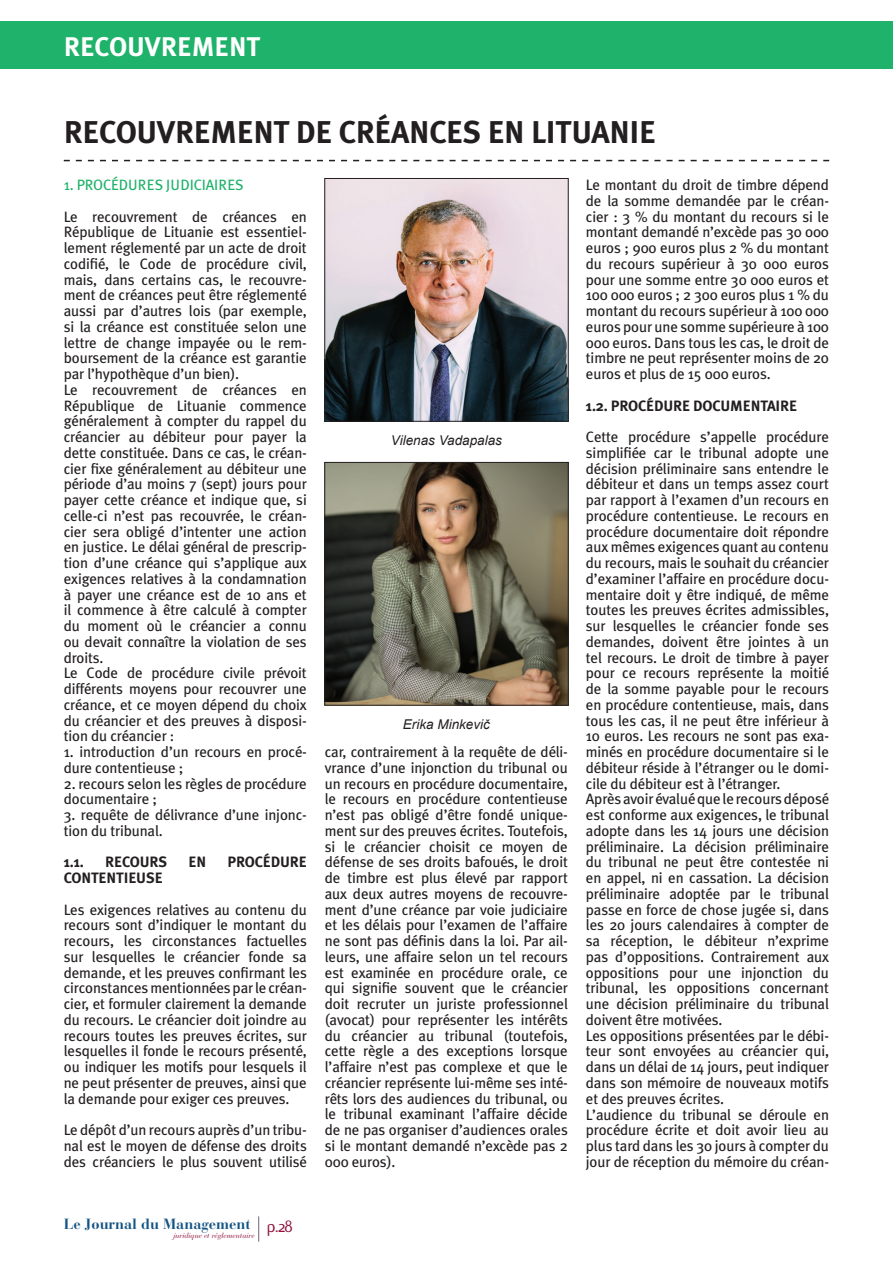
<style>
.page{position:relative;width:893px;height:1263px;background:#fff}
.page>*{position:absolute;margin:0;border:0;box-sizing:border-box;transform-origin:0 0}
.t1{font:700 31.5px "Meta Plus";letter-spacing:-.01em;color:#231f20}
.t2{font:700 27px "Meta Plus";color:#fff}
.t3{font:18px "Flux";color:#8e123c}
.t4{font:15px/15.8px "Meta Plus";letter-spacing:-.01em;color:#231f20}
.t5{font:700 15px "Meta Plus";letter-spacing:-.01em;color:#231f20}
.t6{font:15px "Meta Plus";letter-spacing:-.01em;color:#1eb26a}
.t7{font:700 14.7px "Bauer Bodoni";color:#135484}
.t8{font:italic 13.5px "Arial";color:#231f20}
.t9{font:italic 7.35px "Bauer Bodoni";color:#8e123c}
</style>
<div class="page">
<div style="left:0;top:21px;width:893px;height:48px;background:#1eb26a"></div>
<svg style="left:258px;top:1216px;width:1px;height:26px"></svg>
<svg style="left:64px;top:160px;width:765px;height:1px"></svg>
<img style="left:327px;top:180px;width:239px;height:239px">
<div style="left:325px;top:178px;width:243px;height:243px;border:1px solid #231f20"></div>
<img style="left:327px;top:464px;width:239px;height:239px">
<div style="left:325px;top:462px;width:243px;height:243px;border:1px solid #231f20"></div>
<h2 class="t2" style="left:64px;top:31px;width:198px">RECOUVREMENT</h2>
<h1 class="t1" style="left:64px;top:114px;width:594px">RECOUVREMENT DE CRÉANCES EN LITUANIE</h1>
<p class="t6" style="left:64px;top:176px;width:182px">1. PROCÉDURES JUDICIAIRES</p>
<p class="t4" style="left:64px;top:208px;width:245px">Le recouvrement de créances en République de Lituanie est essentiel&shy;lement réglementé par un acte de droit codifié, le Code de procédure civil, mais, dans certains cas, le recouvre&shy;ment de créances peut être réglementé aussi par d’autres lois (par exemple, si la créance est constituée selon une lettre de change impayée ou le rem&shy;boursement de la créance est garantie par l’hypothèque d’un bien).<br>Le recouvrement de créances en République de Lituanie commence généralement à compter du rappel du créancier au débiteur pour payer la dette constituée. Dans ce cas, le créan&shy;cier fixe généralement au débiteur une période d’au moins 7 (sept) jours pour payer cette créance et indique que, si celle-ci n’est pas recouvrée, le créan&shy;cier sera obligé d’intenter une action en justice. Le délai général de prescrip&shy;tion d’une créance qui s’applique aux exigences relatives à la condamnation à payer une créance est de 10 ans et il commence à être calculé à compter du moment où le créancier a connu ou devait connaître la violation de ses droits.<br>Le Code de procédure civile prévoit différents moyens pour recouvrer une créance, et ce moyen dépend du choix du créancier et des preuves à disposi&shy;tion du créancier :</p>
<p class="t4" style="left:64px;top:744px;width:245px">1. introduction d’un recours en procé&shy;dure contentieuse ;</p>
<p class="t4" style="left:64px;top:775px;width:245px">2. recours selon les règles de procédure documentaire ;</p>
<p class="t4" style="left:64px;top:807px;width:245px">3. requête de délivrance d’une injonc&shy;tion du tribunal.</p>
<p class="t5" style="left:64px;top:853px;width:22px">1.1.</p>
<p class="t5" style="left:105px;top:853px;width:64px">RECOURS</p>
<p class="t5" style="left:189px;top:853px;width:19px">EN</p>
<p class="t5" style="left:228px;top:853px;width:81px">PROCÉDURE</p>
<p class="t5" style="left:64px;top:869px;width:100px">CONTENTIEUSE</p>
<p class="t4" style="left:64px;top:901px;width:245px;text-align:justify">Les exigences relatives au contenu du recours sont d’indiquer le montant du recours, les circonstances factuelles sur lesquelles le créancier fonde sa demande, et les preuves confirmant les circonstances mentionnées par le créan&shy;cier, et formuler clairement la demande du recours. Le créancier doit joindre au recours toutes les preuves écrites, sur lesquelles il fonde le recours présenté, ou indiquer les motifs pour lesquels il ne peut présenter de preuves, ainsi que la demande pour exiger ces preuves.</p>
<p class="t4" style="left:64px;top:1122px;width:245px;text-align:justify">Le dépôt d’un recours auprès d’un tribu&shy;nal est le moyen de défense des droits des créanciers le plus souvent utilisé</p>
<p class="t4" style="left:586px;top:177px;width:245px;text-align:justify">Le montant du droit de timbre dépend de la somme demandée par le créan&shy;cier : 3 % du montant du recours si le montant demandé n’excède pas 30 000 euros ; 900 euros plus 2 % du montant du recours supérieur à 30 000 euros pour une somme entre 30 000 euros et 100 000 euros ; 2 300 euros plus 1 % du montant du recours supérieur à 100 000 euros pour une somme supérieure à 100<br>000 euros. Dans tous les cas, le droit de timbre ne peut représenter moins de 20 euros et plus de 15 000 euros.</p>
<p class="t5" style="left:586px;top:397px;width:213px">1.2. PROCÉDURE DOCUMENTAIRE</p>
<p class="t4" style="left:586px;top:429px;width:245px">Cette procédure s’appelle procédure simplifiée car le tribunal adopte une décision préliminaire sans entendre le débiteur et dans un temps assez court par rapport à l’examen d’un recours en procédure contentieuse. Le recours en procédure documentaire doit répondre aux mêmes exigences quant au contenu du recours, mais le souhait du créancier d’examiner l’affaire en procédure docu&shy;mentaire doit y être indiqué, de même toutes les preuves écrites admissibles, sur lesquelles le créancier fonde ses demandes, doivent être jointes à un tel recours. Le droit de timbre à payer pour ce recours représente la moitié de la somme payable pour le recours en procédure contentieuse, mais, dans tous les cas, il ne peut être inférieur à 10 euros. Les recours ne sont pas exa&shy;minés en procédure documentaire si le débiteur réside à l’étranger ou le domi&shy;cile du débiteur est à l’étranger.<br>Après avoir évalué que le recours déposé est conforme aux exigences, le tribunal adopte dans les 14 jours une décision préliminaire. La décision préliminaire du tribunal ne peut être contestée ni en appel, ni en cassation. La décision préliminaire adoptée par le tribunal passe en force de chose jugée si, dans les 20 jours calendaires à compter de sa réception, le débiteur n’exprime pas d’oppositions. Contrairement aux oppositions pour une injonction du tribunal, les oppositions concernant une décision préliminaire du tribunal doivent être motivées.<br>Les oppositions présentées par le débi&shy;teur sont envoyées au créancier qui, dans un délai de 14 jours, peut indiquer dans son mémoire de nouveaux motifs et des preuves écrites.<br>L’audience du tribunal se déroule en procédure écrite et doit avoir lieu au plus tard dans les 30 jours à compter du jour de réception du mémoire du créan-</p>
<p class="t8" style="left:391px;top:431px;width:113px">Vilenas Vadapalas</p>
<p class="t8" style="left:403px;top:715px;width:89px">Erika Minkevič</p>
<p class="t4" style="left:325px;top:744px;width:245px;text-align:justify">car, contrairement à la requête de déli&shy;vrance d’une injonction du tribunal ou un recours en procédure documentaire, le recours en procédure contentieuse n’est pas obligé d’être fondé unique&shy;ment sur des preuves écrites. Toutefois, si le créancier choisit ce moyen de défense de ses droits bafoués, le droit de timbre est plus élevé par rapport aux deux autres moyens de recouvre&shy;ment d’une créance par voie judiciaire et les délais pour l’examen de l’affaire ne sont pas définis dans la loi. Par ail&shy;leurs, une affaire selon un tel recours est examinée en procédure orale, ce qui signifie souvent que le créancier doit recruter un juriste professionnel (avocat) pour représenter les intérêts du créancier au tribunal (toutefois, cette règle a des exceptions lorsque l’affaire n’est pas complexe et que le créancier représente lui-même ses inté&shy;rêts lors des audiences du tribunal, ou le tribunal examinant l’affaire décide de ne pas organiser d’audiences orales si le montant demandé n’excède pas 2<br>000 euros).</p>
<p class="t7" style="left:64px;top:1215px;width:188px">Le Journal du Management</p>
<p class="t9" style="left:173px;top:1231px;width:83px">juridique et réglementaire</p>
<p class="t3" style="left:267px;top:1216px;width:28px">p.28</p>
</div>
